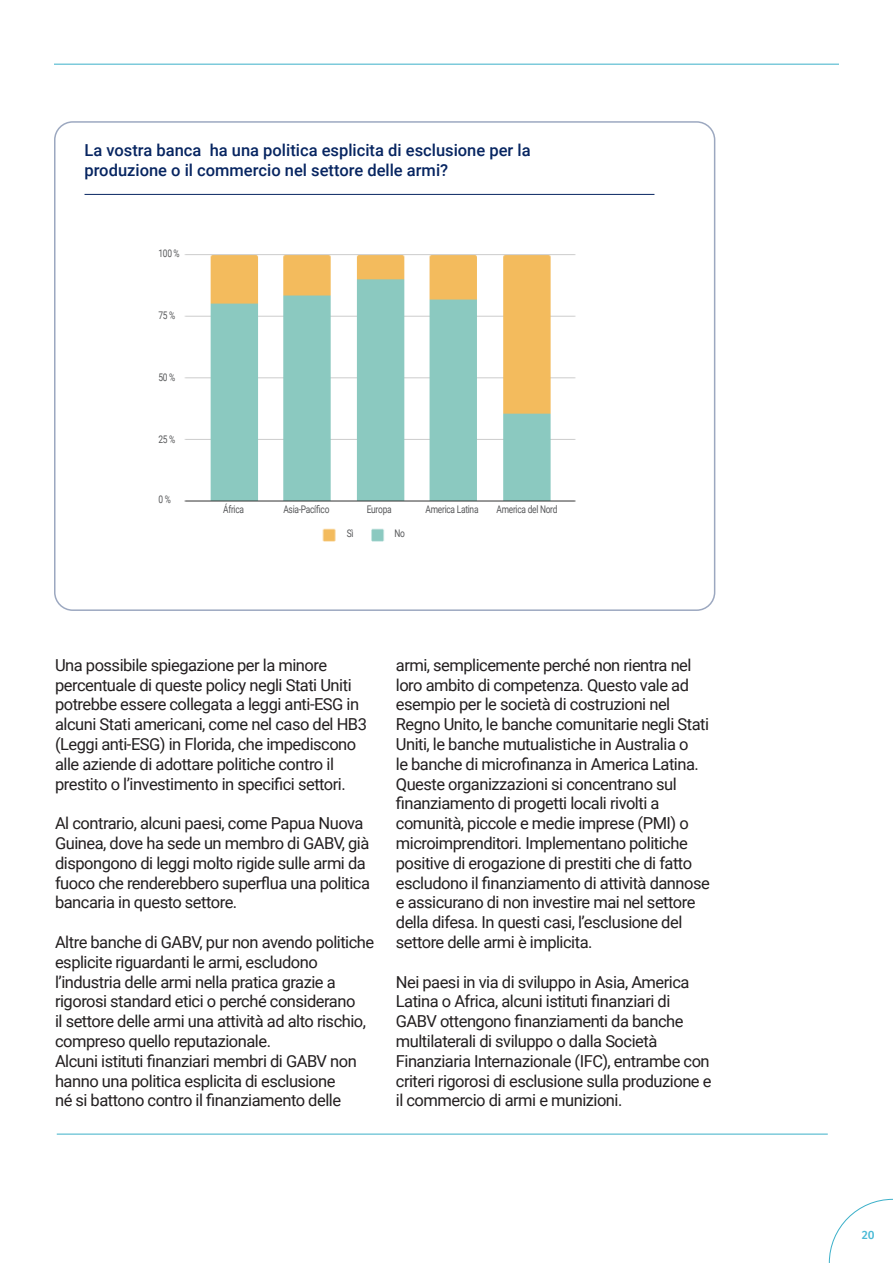
<style>
.page{position:relative;width:893px;height:1263px;background:#fff}
.page>*{position:absolute;margin:0;border:0;box-sizing:border-box;transform-origin:0 0}
.t1{font:16.5px/19.8px "Roboto";letter-spacing:-.03em;color:#231f20}
.t2{font:500 16.5px/19.8px "Roboto";color:#072561}
.t3{font:500 12px "Fira Sans";color:#4abad6}
.t4{font:10.5px "Roboto";letter-spacing:-.03em;color:#57585a;scale:.8 1}
</style>
<div class="page">
<svg style="left:829px;top:1199px;width:64px;height:64px"></svg>
<hr style="left:54px;top:64px;width:785px;height:1px;background:#3bb0c9">
<hr style="left:57px;top:1134px;width:771px;height:1px;background:#3bb0c9">
<hr style="left:85px;top:194px;width:569px;height:1px;background:#072561">
<div style="left:54px;top:121px;width:661px;height:490px;border:2px solid #9ca8c0;border-radius:18px"></div>
<img style="left:184px;top:254px;width:392px;height:288px">
<div style="left:210px;top:505px;width:47px;height:13px;background:#fff"></div>
<div style="left:356px;top:505px;width:46px;height:13px;background:#fff"></div>
<div style="left:423px;top:505px;width:59px;height:13px;background:#fff"></div>
<div style="left:277px;top:505px;width:59px;height:13px;background:#fff"></div>
<div style="left:341px;top:529px;width:19px;height:13px;background:#fff"></div>
<div style="left:390px;top:529px;width:19px;height:13px;background:#fff"></div>
<div style="left:490px;top:505px;width:74px;height:13px;background:#fff"></div>
<p class="t2" style="left:85px;top:140px;width:448px">La vostra banca ha una politica esplicita di esclusione per la produzione o il commercio nel settore delle armi?</p>
<p class="t4" style="left:158px;top:245px;width:28px">100 %</p>
<p class="t4" style="left:158px;top:308px;width:23px">75 %</p>
<p class="t4" style="left:158px;top:370px;width:23px">50 %</p>
<p class="t4" style="left:158px;top:432px;width:23px">25 %</p>
<p class="t4" style="left:158px;top:492px;width:17px">0 %</p>
<p class="t4" style="left:223px;top:502px;width:28px">África</p>
<p class="t4" style="left:283px;top:502px;width:59px">Asia-Pacífico</p>
<p class="t4" style="left:367px;top:502px;width:33px">Europa</p>
<p class="t4" style="left:426px;top:502px;width:68px">America Latina</p>
<p class="t4" style="left:347px;top:526px;width:10px">Sì</p>
<p class="t4" style="left:394px;top:526px;width:15px">No</p>
<p class="t4" style="left:496px;top:502px;width:78px">America del Nord</p>
<p class="t1" style="left:55px;top:654px;width:313px">Una possibile spiegazione per la minore percentuale di queste policy negli Stati Uniti potrebbe essere collegata a leggi anti-ESG in alcuni Stati americani, come nel caso del HB3 (Leggi anti-ESG) in Florida, che impediscono alle aziende di adottare politiche contro il prestito o l’investimento in specifici settori.</p>
<p class="t1" style="left:55px;top:813px;width:316px">Al contrario, alcuni paesi, come Papua Nuova Guinea, dove ha sede un membro di GABV, già dispongono di leggi molto rigide sulle armi da fuoco che renderebbero superflua una politica bancaria in questo settore.</p>
<p class="t1" style="left:55px;top:932px;width:321px">Altre banche di GABV, pur non avendo politiche esplicite riguardanti le armi, escludono l’industria delle armi nella pratica grazie a rigorosi standard etici o perché considerano<br>il settore delle armi una attività ad alto rischio, compreso quello reputazionale.</p>
<p class="t1" style="left:55px;top:1050px;width:303px">Alcuni istituti finanziari membri di GABV non hanno una politica esplicita di esclusione né si battono contro il finanziamento delle</p>
<p class="t1" style="left:396px;top:654px;width:315px">armi, semplicemente perché non rientra nel loro ambito di competenza. Questo vale ad esempio per le società di costruzioni nel Regno Unito, le banche comunitarie negli Stati Uniti, le banche mutualistiche in Australia o<br>le banche di microfinanza in America Latina.<br>Queste organizzazioni si concentrano sul finanziamento di progetti locali rivolti a comunità, piccole e medie imprese (PMI) o microimprenditori. Implementano politiche positive di erogazione di prestiti che di fatto escludono il finanziamento di attività dannose e assicurano di non investire mai nel settore della difesa. In questi casi, l’esclusione del settore delle armi è implicita.</p>
<p class="t1" style="left:396px;top:971px;width:317px">Nei paesi in via di sviluppo in Asia, America Latina o Africa, alcuni istituti finanziari di GABV ottengono finanziamenti da banche multilaterali di sviluppo o dalla Società Finanziaria Internazionale (IFC), entrambe con criteri rigorosi di esclusione sulla produzione e il commercio di armi e munizioni.</p>
<p class="t3" style="left:862px;top:1226px;width:14px">20</p>
</div>
